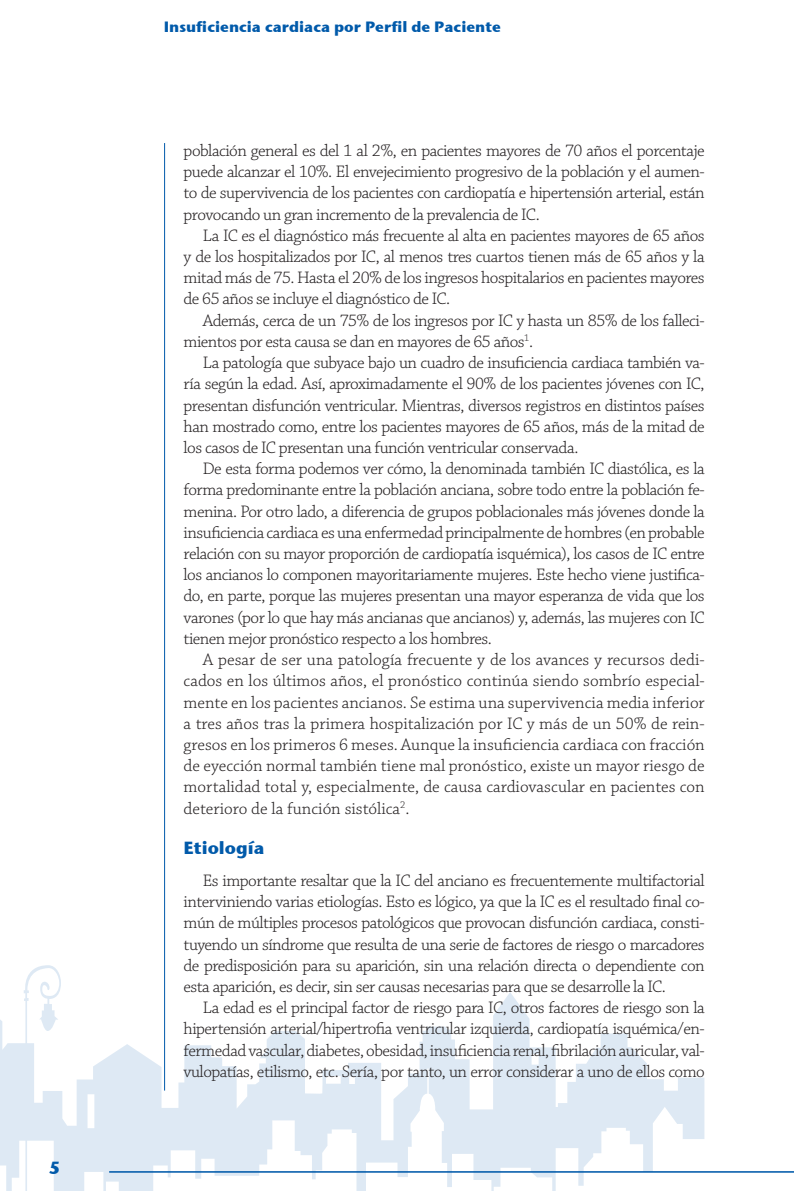
<style>
.page{position:relative;width:794px;height:1191px;background:#fff}
.page>*{position:absolute;margin:0;border:0;box-sizing:border-box;transform-origin:0 0}
.t1{font:300 17.5px/21.2px "Chaparral Pro";letter-spacing:-.03em;color:#231f20;text-align:justify}
.t2{font:700 17.5px "Stone Sans ITC";color:#015aaa}
.t3{font:700 17.5px "Stone Sans ITCTT";color:#015aaa}
.t4{font:700 14.88px "Stone Sans ITC";color:#015aaa}
</style>
<div class="page">
<hr style="left:109px;top:1171px;width:685px;height:1px;background:#015aaa">
<hr style="left:164px;top:143px;width:1px;height:947px;background:#015aaa">
<svg style="left:0;top:992px;width:704px;height:199px"></svg>
<svg style="left:23px;top:965px;width:38px;height:226px"></svg>
<p class="t3" style="left:49px;top:1152px;width:13px">5</p>
<p class="t4" style="left:164px;top:14px;width:338px">Insuficiencia cardiaca por Perfil de Paciente</p>
<p class="t1" style="left:184px;top:141px;width:522px">población general es del 1 al 2%, en pacientes mayores de 70 años el porcentaje puede alcanzar el 10%. El envejecimiento progresivo de la población y el aumen&shy;to de supervivencia de los pacientes con cardiopatía e hipertensión arterial, están provocando un gran incremento de la prevalencia de IC.</p>
<p class="t1" style="left:184px;top:225px;width:522px;text-indent:19px">La IC es el diagnóstico más frecuente al alta en pacientes mayores de 65 años y de los hospitalizados por IC, al menos tres cuartos tienen más de 65 años y la mitad más de 75. Hasta el 20% de los ingresos hospitalarios en pacientes mayores de 65 años se incluye el diagnóstico de IC.</p>
<p class="t1" style="left:184px;top:310px;width:522px;text-indent:19px">Además, cerca de un 75% de los ingresos por IC y hasta un 85% de los falleci&shy;mientos por esta causa se dan en mayores de 65 años<sup>1</sup>.</p>
<p class="t1" style="left:184px;top:353px;width:523px;text-indent:19px">La patología que subyace bajo un cuadro de insuficiencia cardiaca también va&shy;ría según la edad. Así, aproximadamente el 90% de los pacientes jóvenes con IC, presentan disfunción ventricular. Mientras, diversos registros en distintos países han mostrado como, entre los pacientes mayores de 65 años, más de la mitad de los casos de IC presentan una función ventricular conservada.</p>
<p class="t1" style="left:184px;top:459px;width:523px;text-indent:19px">De esta forma podemos ver cómo, la denominada también IC diastólica, es la forma predominante entre la población anciana, sobre todo entre la población fe&shy;menina. Por otro lado, a diferencia de grupos poblacionales más jóvenes donde la insuficiencia cardiaca es una enfermedad principalmente de hombres (en probable relación con su mayor proporción de cardiopatía isquémica), los casos de IC entre los ancianos lo componen mayoritariamente mujeres. Este hecho viene justifica&shy;do, en parte, porque las mujeres presentan una mayor esperanza de vida que los varones (por lo que hay más ancianas que ancianos) y, además, las mujeres con IC tienen mejor pronóstico respecto a los hombres.</p>
<p class="t1" style="left:184px;top:650px;width:523px;text-indent:19px">A pesar de ser una patología frecuente y de los avances y recursos dedi&shy;cados en los últimos años, el pronóstico continúa siendo sombrío especial&shy;mente en los pacientes ancianos. Se estima una supervivencia media inferior a tres años tras la primera hospitalización por IC y más de un 50% de rein&shy;gresos en los primeros 6 meses. Aunque la insuficiencia cardiaca con fracción de eyección normal también tiene mal pronóstico, existe un mayor riesgo de mortalidad total y, especialmente, de causa cardiovascular en pacientes con deterioro de la función sistólica<sup>2</sup>.</p>
<p class="t2" style="left:184px;top:832px;width:82px">Etiología</p>
<p class="t1" style="left:184px;top:870px;width:522px;text-indent:19px">Es importante resaltar que la IC del anciano es frecuentemente multifactorial interviniendo varias etiologías. Esto es lógico, ya que la IC es el resultado final co&shy;mún de múltiples procesos patológicos que provocan disfunción cardiaca, consti&shy;tuyendo un síndrome que resulta de una serie de factores de riesgo o marcadores de predisposición para su aparición, sin una relación directa o dependiente con esta aparición, es decir, sin ser causas necesarias para que se desarrolle la IC.</p>
<p class="t1" style="left:184px;top:998px;width:523px;text-indent:19px">La edad es el principal factor de riesgo para IC, otros factores de riesgo son la hipertensión arterial/hipertrofia ventricular izquierda, cardiopatía isquémica/en&shy;fermedad vascular, diabetes, obesidad, insuficiencia renal, fibrilación auricular, val&shy;vulopatías, etilismo, etc. Sería, por tanto, un error considerar a uno de ellos como</p>
</div>
